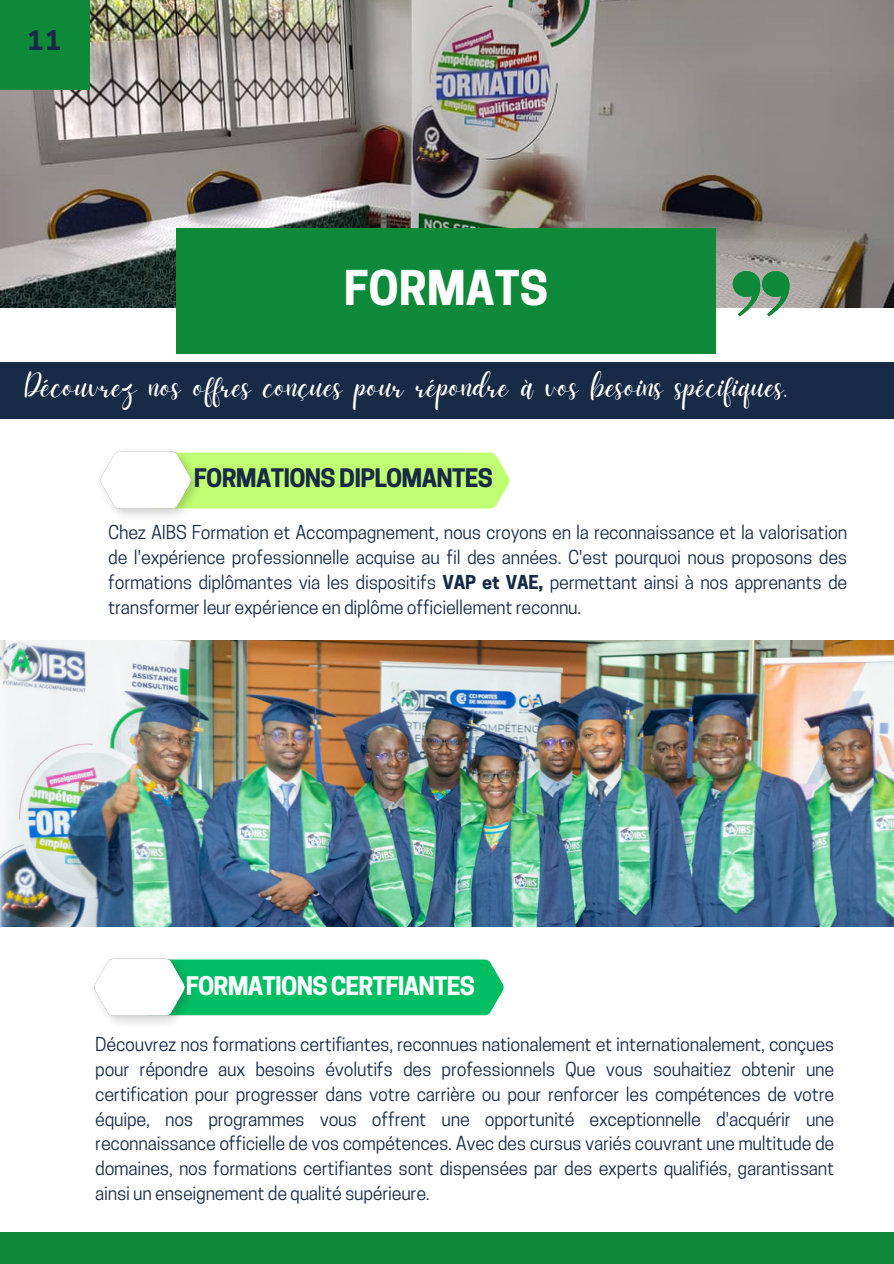
<style>
.page{position:relative;width:894px;height:1264px;background:#fff}
.page>*{position:absolute;margin:0;border:0;box-sizing:border-box;transform-origin:0 0}
.t1{font:700 45px "Cooper Hewitt";color:#fff}
.t2{font:33.15px "Daydream";letter-spacing:.015em;color:#fff}
.t3{font:700 25.5px "Cooper Hewitt";color:#172a46}
.t4{font:700 24px "Cooper Hewitt";letter-spacing:-.03em;color:#172a46}
.t5{font:700 24px "Cooper Hewitt";letter-spacing:-.035em;color:#fff}
.t6{font:18px/24.8px "Cooper Hewitt";letter-spacing:-.015em;color:#172a46;text-align:justify}
.s1{font-weight:700}
</style>
<div class="page">
<img style="left:0;top:0;width:893px;height:307px">
<div style="left:0;top:362px;width:893px;height:57px;background:#172a46"></div>
<div style="left:0;top:1232px;width:893px;height:31px;background:#0e8939"></div>
<div style="left:203px;top:452px;width:306px;height:56px;background:#c1ff72"></div>
<img style="left:100px;top:451px;width:103px;height:65px">
<div style="left:197px;top:959px;width:306px;height:56px;background:#00bf63"></div>
<img style="left:94px;top:958px;width:103px;height:65px">
<img style="left:0;top:640px;width:893px;height:286px">
<div style="left:0;top:0;width:89px;height:89px;background:#0e8939"></div>
<div style="left:176px;top:229px;width:539px;height:125px;background:#0e8939"></div>
<svg style="left:732px;top:271px;width:59px;height:45px;background:#67a57b"></svg>
<h3 class="t3" style="left:28px;top:31px;width:35px">11</h3>
<p class="t1" style="left:343px;top:271px;width:206px">FORMATS</p>
<p class="t2" style="left:25px;top:367px;width:767px">Découvrez nos offres conçues pour répondre à vos besoins spécifiques.</p>
<h1 class="t4" style="left:194px;top:469px;width:300px">FORMATIONS DIPLOMANTES</h1>
<p class="t6" style="left:108px;top:522px;width:740px">Chez AIBS Formation et Accompagnement, nous croyons en la reconnaissance et la valorisation de l'expérience professionnelle acquise au fil des années. C'est pourquoi nous proposons des formations diplômantes via les dispositifs <span class="s1">VAP et VAE,</span> permettant ainsi à nos apprenants de transformer leur expérience en diplôme officiellement reconnu.</p>
<p class="t5" style="left:186px;top:976px;width:290px">FORMATIONS CERTFIANTES</p>
<h2 class="t6" style="left:95px;top:1034px;width:740px">Découvrez nos formations certifiantes, reconnues nationalement et internationalement, conçues pour répondre aux besoins évolutifs des professionnels Que vous souhaitiez obtenir une certification pour progresser dans votre carrière ou pour renforcer les compétences de votre équipe, nos programmes vous offrent une opportunité exceptionnelle d'acquérir une reconnaissance officielle de vos compétences. Avec des cursus variés couvrant une multitude de domaines, nos formations certifiantes sont dispensées par des experts qualifiés, garantissant ainsi un enseignement de qualité supérieure.</h2>
</div>
